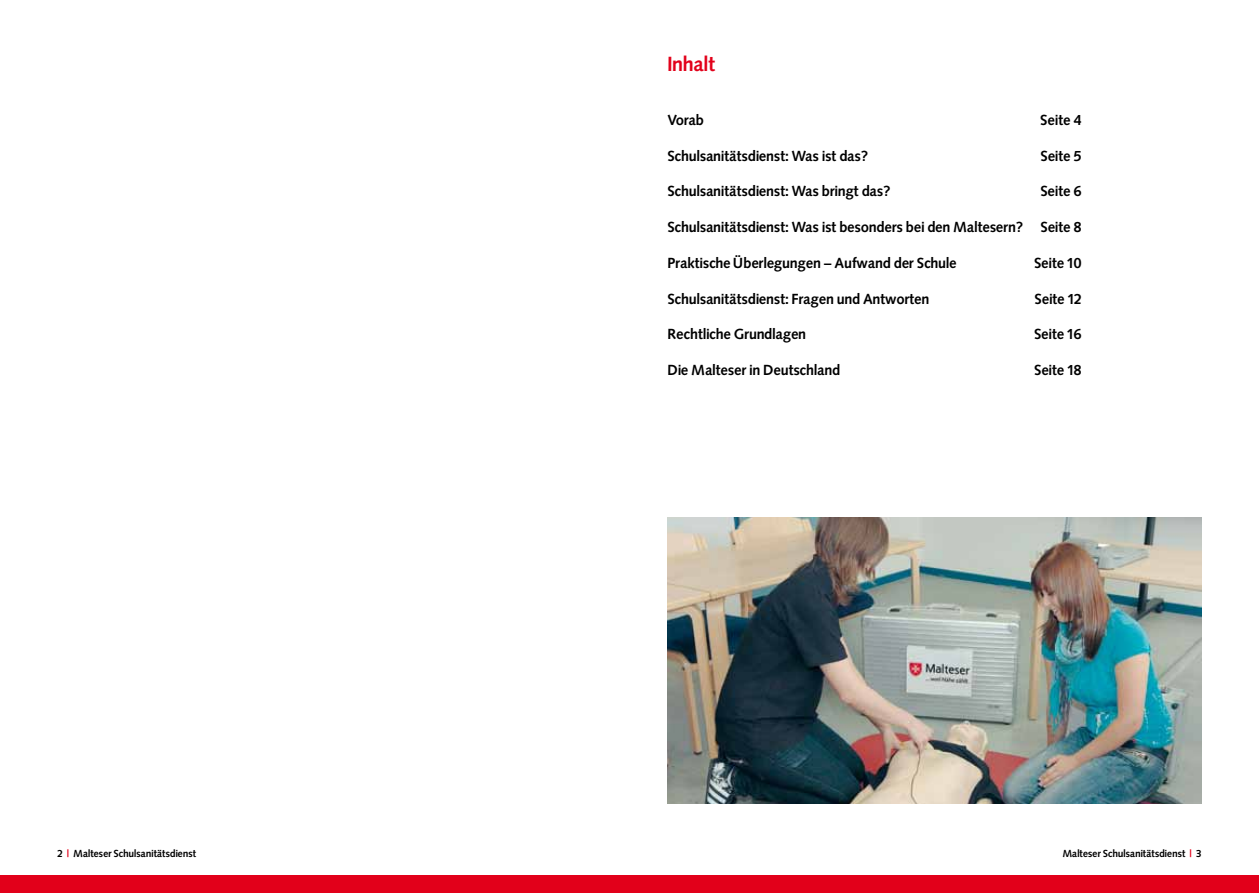
<style>
.page{position:relative;width:1259px;height:893px;background:#fff}
.page>*{position:absolute;margin:0;border:0;box-sizing:border-box;transform-origin:0 0}
.t1{font:21px "Malteser Syntax";color:#e2001a}
.t2{font:15px "Malteser Syntax";color:#000}
.t3{font:10.5px "Malteser Syntax";color:#000}
.s1{color:#e2001a}
</style>
<div class="page">
<div style="left:0;top:875px;width:1259px;height:18px;background:#e2001a"></div>
<img style="left:668px;top:518px;width:533px;height:286px">
<h1 class="t1" style="left:668px;top:53px;width:49px">Inhalt</h1>
<p class="t2" style="left:668px;top:112px;width:38px">Vorab</p>
<p class="t2" style="left:1040px;top:112px;width:43px">Seite 4</p>
<p class="t2" style="left:668px;top:147px;width:202px">Schulsanitätsdienst: Was ist das?</p>
<p class="t2" style="left:1041px;top:147px;width:43px">Seite 5</p>
<p class="t2" style="left:668px;top:183px;width:224px">Schulsanitätsdienst: Was bringt das?</p>
<p class="t2" style="left:1040px;top:183px;width:43px">Seite 6</p>
<p class="t2" style="left:668px;top:219px;width:415px">Schulsanitätsdienst: Was ist besonders bei den Maltesern? Seite 8</p>
<p class="t2" style="left:668px;top:254px;width:290px">Praktische Überlegungen – Aufwand der Schule</p>
<p class="t2" style="left:1034px;top:254px;width:49px">Seite 10</p>
<p class="t2" style="left:668px;top:290px;width:263px">Schulsanitätsdienst: Fragen und Antworten</p>
<p class="t2" style="left:1035px;top:290px;width:49px">Seite 12</p>
<p class="t2" style="left:668px;top:326px;width:140px">Rechtliche Grundlagen</p>
<p class="t2" style="left:1034px;top:326px;width:49px">Seite 16</p>
<p class="t2" style="left:668px;top:362px;width:174px">Die Malteser in Deutschland</p>
<p class="t2" style="left:1034px;top:362px;width:49px">Seite 18</p>
<p class="t3" style="left:57px;top:848px;width:140px">2 <span class="s1">|</span> Malteser Schulsanitätsdienst</p>
<p class="t3" style="left:1062px;top:848px;width:140px">Malteser Schulsanitätsdienst <span class="s1">|</span> 3</p>
</div>
